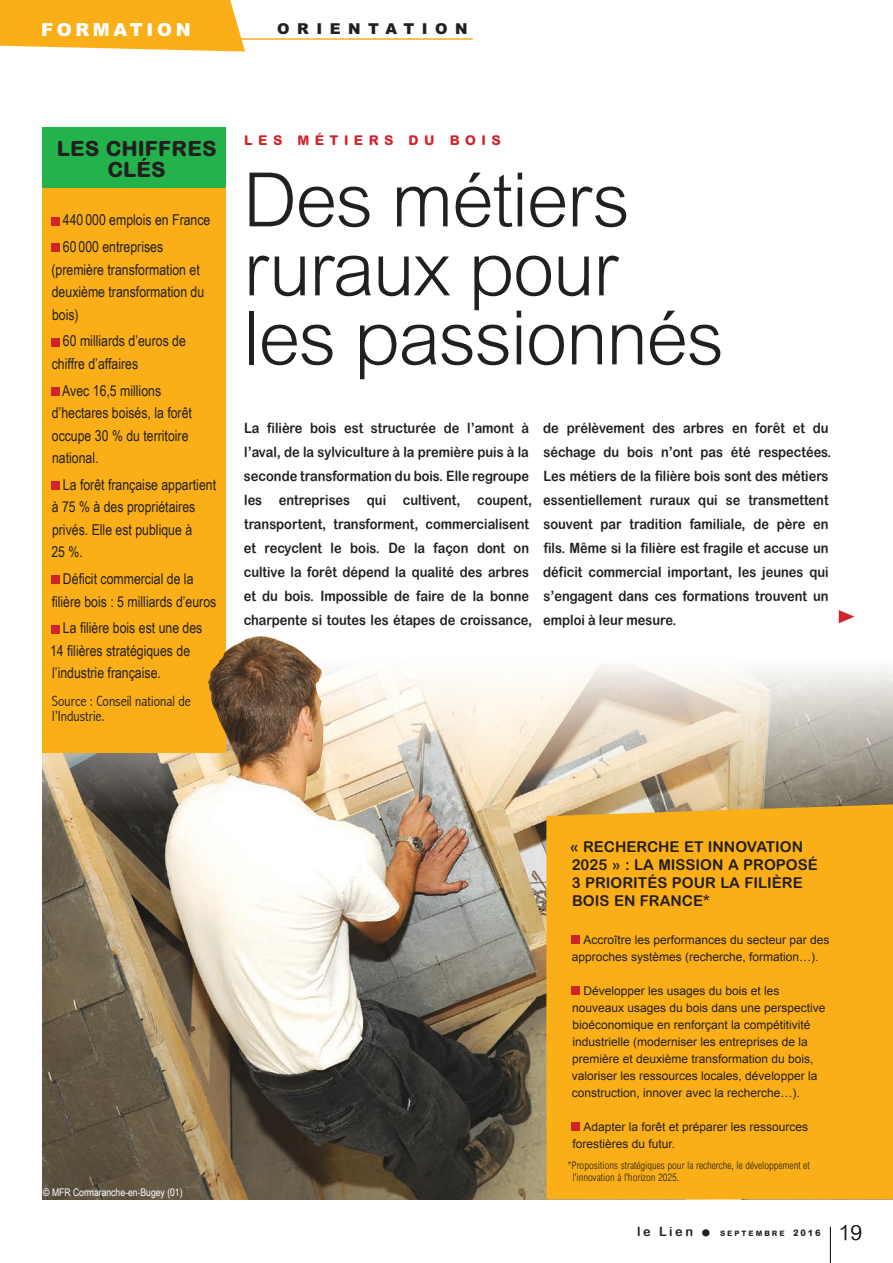
<style>
.page{position:relative;width:893px;height:1263px;background:#fff}
.page>*{position:absolute;margin:0;border:0;box-sizing:border-box;transform-origin:0 0}
.t1{font:300 75px/69px "Arial";letter-spacing:-.02em;color:#231f20}
.t2{font:800 21px/20.2px "Arial Rounded MT";color:#231f20;text-align:center}
.t3{font:300 21px "Arial Rounded MT";color:#231f20}
.t4{font:900 18px "Arial";letter-spacing:.2em;color:#fff}
.t5{font:15px/22.5px "Arial Narrow";color:#231f20}
.t6{font:700 15px/18px "Arial Rounded MT";color:#231f20}
.t7{font:300 condensed 15px/15px "Abadi";color:#231f20}
.t8{font:900 15px "Arial";letter-spacing:.5em;color:#231f20}
.t9{font:14.25px/24px "Arial Rounded MT Bold";color:#231f20;scale:.9 1}
.t10{font:800 13.5px "Arial Rounded MT";letter-spacing:.4em;color:#d1232a}
.t11{font:12.75px "Arial Rounded MT Bold";letter-spacing:.2em;color:#231f20}
.t12{font:12px/17px "Arial";color:#231f20}
.t13{font:300 condensed 10.5px/12px "Arial";color:#231f20}
.t14{font:10.5px "Arial Narrow";color:#fff}
.t15{font:800 7.5px "Arial Rounded MT";letter-spacing:.26em;color:#231f20}
.s1{font-size:25.5px}
.s2{font-size:9px}
</style>
<div class="page">
<hr style="left:830px;top:1227px;width:1px;height:36px;background:#231f20">
<hr style="left:137px;top:38px;width:336px;height:2px;background:#faaf18">
<svg style="left:0;top:0;width:245px;height:52px;background:#fab62d"></svg>
<img style="left:43px;top:812px;width:503px;height:387px">
<svg style="left:43px;top:665px;width:850px;height:147px;background:#d7ccbb"></svg>
<div style="left:546px;top:804px;width:347px;height:395px;background:#faaf18"></div>
<div style="left:571px;top:935px;width:9px;height:9px;background:#d1232a"></div>
<div style="left:571px;top:986px;width:9px;height:9px;background:#d1232a"></div>
<div style="left:571px;top:1123px;width:9px;height:8px;background:#d1232a"></div>
<svg style="left:839px;top:610px;width:15px;height:13px"></svg>
<div style="left:43px;top:188px;width:183px;height:565px;background:#faaf18"></div>
<div style="left:51px;top:217px;width:9px;height:8px;background:#d1232a"></div>
<div style="left:51px;top:243px;width:9px;height:9px;background:#d1232a"></div>
<div style="left:51px;top:338px;width:9px;height:8px;background:#d1232a"></div>
<div style="left:51px;top:387px;width:9px;height:8px;background:#d1232a"></div>
<div style="left:51px;top:481px;width:9px;height:9px;background:#d1232a"></div>
<div style="left:51px;top:575px;width:9px;height:9px;background:#d1232a"></div>
<div style="left:51px;top:625px;width:9px;height:8px;background:#d1232a"></div>
<div style="left:43px;top:128px;width:183px;height:60px;background:#23b24b"></div>
<img style="left:207px;top:636px;width:117px;height:166px">
<p class="t4" style="left:41px;top:18px;width:151px">FORMATION</p>
<p class="t8" style="left:277px;top:19px;width:192px">ORIENTATION</p>
<h2 class="t2" style="left:57px;top:139px;width:161px">LES CHIFFRES<br>CLÉS</h2>
<p class="t5" style="left:63px;top:206px;width:149px;line-height:26.7px">440 000 emplois en France<br>60 000 entreprises</p>
<p class="t5" style="left:51px;top:257px;width:154px">(première transformation et deuxième transformation du bois)</p>
<p class="t5" style="left:52px;top:329px;width:136px;text-indent:11px">60 milliards d’euros de chiffre d’affaires</p>
<p class="t5" style="left:52px;top:378px;width:142px;text-indent:10px">Avec 16,5 millions d’hectares boisés, la forêt occupe 30 % du territoire national.</p>
<p class="t5" style="left:51px;top:473px;width:166px;text-indent:12px">La forêt française appartient à 75 % à des propriétaires privés. Elle est publique à<br>25 %.</p>
<p class="t5" style="left:52px;top:567px;width:166px;text-indent:11px">Déficit commercial de la filière bois : 5 milliards d’euros</p>
<p class="t5" style="left:50px;top:616px;width:154px;text-indent:13px">La filière bois est une des<br>14 filières stratégiques de l’industrie française.</p>
<p class="t7" style="left:52px;top:694px;width:141px">Source : Conseil national de l’Industrie.</p>
<p class="t10" style="left:244px;top:132px;width:258px">LES MÉTIERS DU BOIS</p>
<h1 class="t1" style="left:243px;top:165px;width:483px">Des métiers ruraux pour les passionnés</h1>
<p class="t9" style="left:244px;top:416px;width:322px">La filière bois est structurée de l’amont à l’aval, de la sylviculture à la première puis à la seconde transformation du bois. Elle regroupe les entreprises qui cultivent, coupent, transportent, transforment, commercialisent et recyclent le bois. De la façon dont on cultive la forêt dépend la qualité des arbres et du bois. Impossible de faire de la bonne charpente si toutes les étapes de croissance,</p>
<p class="t9" style="left:543px;top:416px;width:322px">de prélèvement des arbres en forêt et du séchage du bois n’ont pas été respectées.<br>Les métiers de la filière bois sont des métiers essentiellement ruraux qui se transmettent souvent par tradition familiale, de père en fils. Même si la filière est fragile et accuse un déficit commercial important, les jeunes qui s’engagent dans ces formations trouvent un emploi à leur mesure.</p>
<p class="t14" style="left:43px;top:1184px;width:141px">© MFR Cormaranche-en-Bugey (01)</p>
<p class="t6" style="left:570px;top:837px;width:249px">« RECHERCHE ET INNOVATION<br>2025 » : LA MISSION A PROPOSÉ<br>3 PRIORITÉS POUR LA FILIÈRE<br>BOIS EN FRANCE*</p>
<p class="t12" style="left:572px;top:931px;width:259px;text-indent:12px">Accroître les performances du secteur par des approches systèmes (recherche, formation…).</p>
<p class="t12" style="left:572px;top:982px;width:255px;text-indent:12px">Développer les usages du bois et les nouveaux usages du bois dans une perspective bioéconomique en renforçant la compétitivité industrielle (moderniser les entreprises de la première et deuxième transformation du bois, valoriser les ressources locales, développer la construction, innover avec la recherche…).</p>
<p class="t12" style="left:572px;top:1118px;width:237px;text-indent:11px">Adapter la forêt et préparer les ressources forestières du futur.</p>
<p class="t13" style="left:572px;top:1159px;width:239px;text-indent:-5px">*Propositions stratégiques pour la recherche, le développement et l’innovation à l’horizon 2025.</p>
<p class="t11" style="left:637px;top:1224px;width:75px">le Lien <span class="s1">•</span></p>
<p class="t15" style="left:720px;top:1229px;width:102px">SEPTEMBRE <span class="s2">2016</span></p>
<h2 class="t3" style="left:839px;top:1220px;width:25px">19</h2>
</div>
